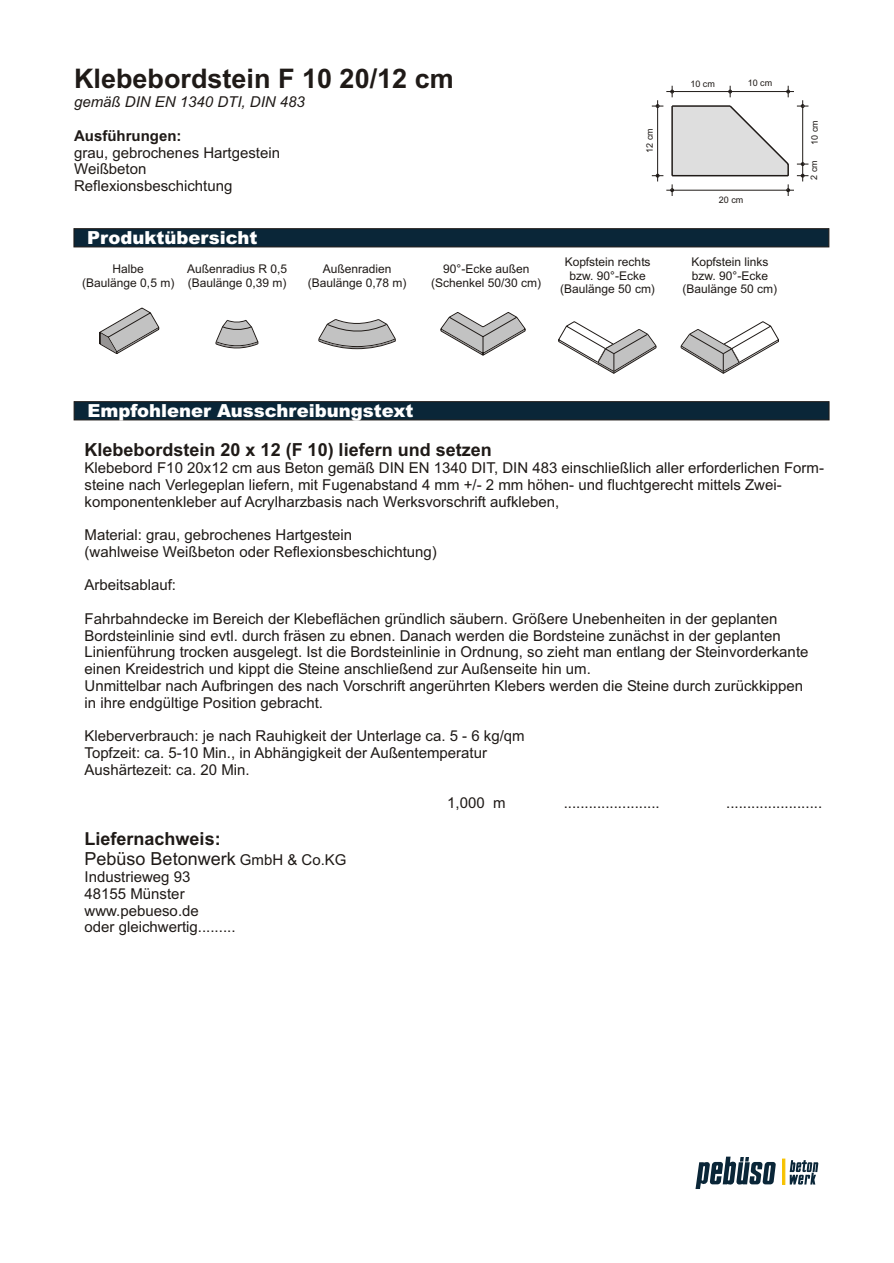
<style>
.page{position:relative;width:894px;height:1263px;background:#fff}
.page>*{position:absolute;margin:0;border:0;box-sizing:border-box;transform-origin:0 0}
.t1{font:700 27px "Arial";color:#1f1a17}
.t2{font:700 18px/20.1px "Arial";color:#1f1a17}
.t3{font:900 18px "Arial";color:#fff}
.t4{font:15px/16.8px "Arial";color:#1f1a17}
.t5{font:italic 15px "Arial";color:#1f1a17}
.t6{font:700 15px "Arial";color:#1f1a17}
.t7{font:12px/13.4px "Arial";color:#1f1a17;text-align:center}
.t8{font:9px "Arial";color:#1f1a17}
.s1{font-weight:400}
.s2{font-weight:400;font-size:15px}
</style>
<div class="page">
<div style="left:74px;top:229px;width:755px;height:18px;background:#0a2638;border:1px solid #1f1a17"></div>
<div style="left:74px;top:402px;width:755px;height:18px;background:#0a2638;border:1px solid #1f1a17"></div>
<svg style="left:696px;top:1157px;width:80px;height:32px"></svg>
<svg style="left:790px;top:1160px;width:28px;height:25px"></svg>
<div style="left:782px;top:1159px;width:3px;height:26px;background:#f7c200;border:1px solid #f7c200"></div>
<svg style="left:652px;top:86px;width:157px;height:110px"></svg>
<svg style="left:99px;top:307px;width:61px;height:47px"></svg>
<svg style="left:440px;top:312px;width:86px;height:44px"></svg>
<svg style="left:318px;top:319px;width:78px;height:31px"></svg>
<svg style="left:215px;top:320px;width:44px;height:29px"></svg>
<svg style="left:680px;top:321px;width:99px;height:53px"></svg>
<svg style="left:558px;top:321px;width:99px;height:53px"></svg>
<h1 class="t1" style="left:74px;top:68px;width:381px">Klebebordstein F 10 20/12 cm</h1>
<p class="t5" style="left:74px;top:96px;width:232px">gemäß DIN EN 1340 DTI, DIN 483</p>
<p class="t6" style="left:74px;top:130px;width:109px">Ausführungen:</p>
<p class="t4" style="left:74px;top:145px;width:207px">grau, gebrochenes Hartgestein<br>Weißbeton<br>Reflexionsbeschichtung</p>
<p class="t3" style="left:87px;top:231px;width:172px">Produktübersicht</p>
<p class="t8" style="left:646px;top:153px;width:26px;rotate:-90deg">12 cm</p>
<p class="t8" style="left:690px;top:81px;width:26px">10 cm</p>
<p class="t8" style="left:748px;top:80px;width:26px">10 cm</p>
<p class="t8" style="left:719px;top:197px;width:26px">20 cm</p>
<p class="t7" style="left:82px;top:263px;width:94px">Halbe<br>(Baulänge 0,5 m)</p>
<p class="t7" style="left:187px;top:263px;width:102px;text-align:left">Außenradius R 0,5 (Baulänge 0,39 m)</p>
<p class="t7" style="left:560px;top:257px;width:96px">Kopfstein rechts bzw. 90°-Ecke (Baulänge 50 cm)</p>
<p class="t7" style="left:683px;top:257px;width:96px">Kopfstein links bzw. 90°-Ecke (Baulänge 50 cm)</p>
<p class="t7" style="left:308px;top:263px;width:100px">Außenradien (Baulänge 0,78 m)</p>
<p class="t7" style="left:431px;top:263px;width:112px">90°-Ecke außen (Schenkel 50/30 cm)</p>
<p class="t8" style="left:811px;top:145px;width:26px;rotate:-90deg">10 cm</p>
<p class="t8" style="left:811px;top:180px;width:21px;rotate:-90deg">2 cm</p>
<p class="t3" style="left:87px;top:404px;width:328px">Empfohlener Ausschreibungstext</p>
<p class="t2" style="left:85px;top:441px;width:409px">Klebebordstein 20 x 12 (F 10) liefern und setzen</p>
<p class="t4" style="left:85px;top:461px;width:741px">Klebebord F10 20x12 cm aus Beton gemäß DIN EN 1340 DIT, DIN 483 einschließlich aller erforderlichen Form&shy;steine nach Verlegeplan liefern, mit Fugenabstand 4 mm +/- 2 mm höhen- und fluchtgerecht mittels Zwei&shy;komponentenkleber auf Acrylharzbasis nach Werksvorschrift aufkleben,</p>
<p class="t4" style="left:85px;top:528px;width:354px">Material: grau, gebrochenes Hartgestein<br>(wahlweise Weißbeton oder Reflexionsbeschichtung)</p>
<p class="t4" style="left:85px;top:578px;width:93px">Arbeitsablauf:</p>
<p class="t4" style="left:85px;top:612px;width:725px">Fahrbahndecke im Bereich der Klebeflächen gründlich säubern. Größere Unebenheiten in der geplanten Bordsteinlinie sind evtl. durch fräsen zu ebnen. Danach werden die Bordsteine zunächst in der geplanten Linienführung trocken ausgelegt. Ist die Bordsteinlinie in Ordnung, so zieht man entlang der Steinvorderkante einen Kreidestrich und kippt die Steine anschließend zur Außenseite hin um.<br>Unmittelbar nach Aufbringen des nach Vorschrift angerührten Klebers werden die Steine durch zurückkippen in ihre endgültige Position gebracht.</p>
<p class="t4" style="left:85px;top:729px;width:442px">Kleberverbrauch: je nach Rauhigkeit der Unterlage ca. 5 - 6 kg/qm<br>Topfzeit: ca. 5-10 Min., in Abhängigkeit der Außentemperatur<br>Aushärtezeit: ca. 20 Min.</p>
<p class="t4" style="left:447px;top:796px;width:60px">1,000 m</p>
<p class="t4" style="left:564px;top:796px;width:97px">.......................</p>
<p class="t4" style="left:726px;top:796px;width:97px">.......................</p>
<p class="t2" style="left:85px;top:830px;width:263px">Liefernachweis:<br><span class="s1">Pebüso Betonwerk</span> <span class="s2">GmbH &amp; Co.KG</span></p>
<p class="t4" style="left:85px;top:870px;width:152px">Industrieweg 93<br>48155 Münster www.pebueso.de<br>oder gleichwertig.........</p>
</div>
